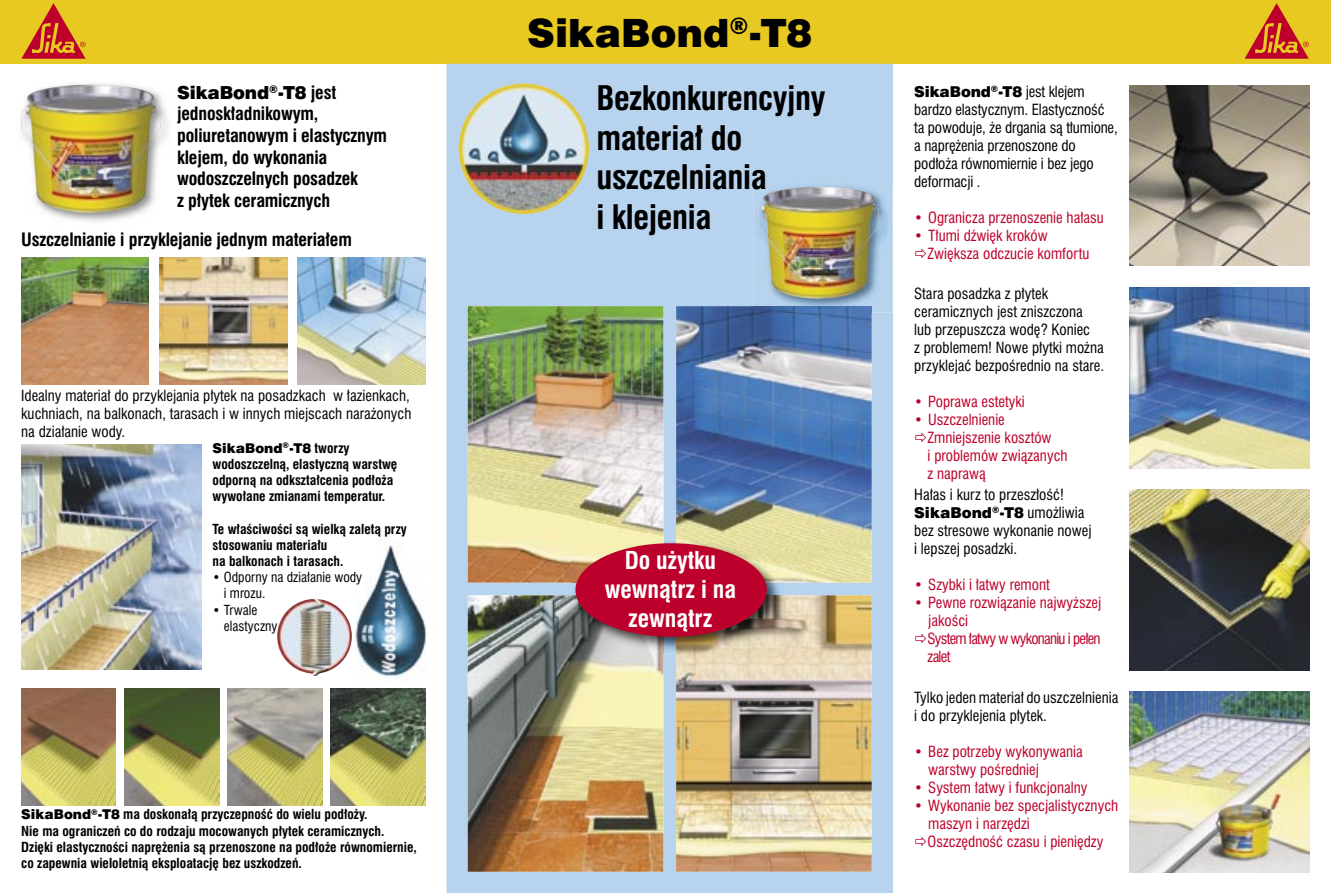
<style>
.page{position:relative;width:1331px;height:893px;background:#fff}
.page>*{position:absolute;margin:0;border:0;box-sizing:border-box;transform-origin:0 0}
.t1{font:900 39px "Swiss 721 PL";color:#000}
.t2{font:700 condensed 33px/39.6px "Swiss 721 PL";letter-spacing:-.01em;color:#000}
.t3{font:700 condensed 24px/28.8px "Swiss 721 PL";color:#fff;text-align:center}
.t4{font:700 condensed 18px/21.6px "Swiss 721 PL";letter-spacing:-.01em;color:#000}
.t5{font:condensed 15px/18px "Swiss 721 PL";color:#000}
.t6{font:condensed 15px/18px "Swiss 721 PL";color:#bd002b}
.t7{font:700 condensed 13.5px/16.2px "Swiss 721 PL";color:#000}
.t8{font:condensed 13.5px/16.2px "Swiss 721 PL";color:#000}
.s1{font-weight:900;font-stretch:normal}
</style>
<div class="page">
<div style="left:0;top:0;width:1331px;height:64px;background:#e7c922"></div>
<svg style="left:21px;top:3px;width:65px;height:56px"></svg>
<svg style="left:1244px;top:3px;width:65px;height:56px"></svg>
<svg style="left:446px;top:64px;width:447px;height:829px;background:#b6d1e9"></svg>
<img style="left:468px;top:306px;width:195px;height:277px">
<img style="left:676px;top:306px;width:196px;height:277px">
<img style="left:468px;top:595px;width:195px;height:277px">
<img style="left:676px;top:595px;width:196px;height:277px">
<img style="left:458px;top:117px;width:66px;height:97px">
<img style="left:1129px;top:691px;width:181px;height:181px">
<img style="left:1129px;top:287px;width:181px;height:181px">
<img style="left:1129px;top:489px;width:181px;height:181px">
<img style="left:21px;top:257px;width:128px;height:128px">
<img style="left:298px;top:257px;width:127px;height:128px">
<img style="left:159px;top:257px;width:128px;height:128px">
<img style="left:22px;top:445px;width:179px;height:225px">
<img style="left:1129px;top:85px;width:181px;height:181px">
<img style="left:355px;top:541px;width:71px;height:141px">
<img style="left:753px;top:182px;width:140px;height:130px">
<img style="left:753px;top:306px;width:119px;height:6px">
<img style="left:768px;top:238px;width:49px;height:61px">
<img style="left:20px;top:83px;width:148px;height:139px">
<img style="left:33px;top:144px;width:56px;height:69px">
<img style="left:21px;top:689px;width:95px;height:116px">
<img style="left:124px;top:689px;width:95px;height:116px">
<img style="left:228px;top:689px;width:94px;height:116px">
<img style="left:331px;top:689px;width:94px;height:116px">
<img style="left:277px;top:605px;width:40px;height:71px">
<img style="left:572px;top:540px;width:212px;height:114px">
<img style="left:572px;top:540px;width:91px;height:43px">
<img style="left:676px;top:540px;width:108px;height:43px">
<img style="left:572px;top:595px;width:91px;height:59px">
<img style="left:676px;top:595px;width:108px;height:59px">
<div style="left:575px;top:543px;width:192px;height:94px;background:#bd002b;border-radius:50%"></div>
<h1 class="t1" style="left:527px;top:9px;width:286px">SikaBond<sup>®</sup>-T8</h1>
<h2 class="t2" style="left:596px;top:78px;width:231px">Bezkonkurencyjny materia∏ do uszczelniania<br>i klejenia</h2>
<p class="t4" style="left:177px;top:81px;width:211px"><span class="s1">SikaBond</span><sup>®</sup><span class="s1">-T8</span> jest jednosk∏adnikowym, poliuretanowym i elastycznym klejem, do wykonania wodoszczelnych posadzek<br>z p∏ytek ceramicznych</p>
<p class="t5" style="left:914px;top:82px;width:205px"><span class="s1">SikaBond</span><sup>®</sup><span class="s1">-T8</span> jest klejem bardzo elastycznym. ElastycznoÊç ta powoduje, ˝e drgania sà t∏umione, a napr´˝enia przenoszone do pod∏o˝a równomiernie i bez jego deformacji .</p>
<p class="t6" style="left:914px;top:208px;width:191px">• Ogranicza przenoszenie ha∏asu</p>
<p class="t6" style="left:928px;top:226px;width:163px;text-indent:-13px">• T∏umi dêwi´k kroków<br>Zwi´ksza odczucie komfortu</p>
<p class="t4" style="left:21px;top:229px;width:332px">Uszczelnianie i przyklejanie jednym materia∏em</p>
<p class="t5" style="left:21px;top:387px;width:392px;text-align:justify">Idealny materia∏ do przyklejania p∏ytek na posadzkach w ∏azienkach, kuchniach, na balkonach, tarasach i w innych miejscach nara˝onych na dzia∏anie wody.</p>
<p class="t7" style="left:213px;top:440px;width:186px"><span class="s1">SikaBond</span><sup>®</sup><span class="s1">-T8</span> tworzy wodoszczelnà, elastycznà warstw´ odpornà na odkszta∏cenia pod∏o˝a wywo∏ane zmianami temperatur.</p>
<p class="t7" style="left:213px;top:521px;width:196px">Te w∏aÊciwoÊci sà wielkà zaletà przy stosowaniu materia∏u<br>na balkonach i tarasach.</p>
<p class="t8" style="left:224px;top:569px;width:140px;text-indent:-11px">• Odporny na dzia∏anie wody i mrozu.</p>
<p class="t8" style="left:224px;top:601px;width:55px;text-indent:-11px">• Trwale elastyczny</p>
<p class="t7" style="left:21px;top:806px;width:397px"><span class="s1">SikaBond</span><sup>®</sup><span class="s1">-T8</span> ma doskona∏à przyczepnoÊç do wielu pod∏o˝y.<br>Nie ma ograniczeƒ co do rodzaju mocowanych p∏ytek ceramicznych.<br>Dzi´ki elastycznoÊci napr´˝enia sà przenoszone na pod∏o˝e równomiernie, co zapewnia wieloletnià eksploatacj´ bez uszkodzeƒ.</p>
<h3 class="t3" style="left:605px;top:546px;width:133px">Do u˝ytku wewnàtrz i na zewnàtrz</h3>
<p class="t5" style="left:914px;top:284px;width:191px">Stara posadzka z p∏ytek ceramicznych jest zniszczona<br>lub przepuszcza wod´? Koniec<br>z problemem! Nowe p∏ytki mo˝na przyklejaç bezpoÊrednio na stare.</p>
<p class="t6" style="left:914px;top:392px;width:112px">• Poprawa estetyki</p>
<p class="t6" style="left:928px;top:410px;width:141px;text-indent:-13px">• Uszczelnienie<br>Zmniejszenie kosztów<br>i problemów zwiàzanych z naprawà</p>
<p class="t5" style="left:914px;top:486px;width:179px">Ha∏as i kurz to przesz∏oÊç!<br><span class="s1">SikaBond</span><sup>®</sup><span class="s1">-T8</span> umo˝liwia bez stresowe wykonanie nowej i lepszej posadzki.</p>
<p class="t6" style="left:914px;top:576px;width:137px">• Szybki i ∏atwy remont</p>
<p class="t6" style="left:928px;top:594px;width:175px;text-indent:-13px">• Pewne rozwiàzanie najwy˝szej jakoÊci<br>System ∏atwy w wykonaniu i pe∏en zalet</p>
<p class="t5" style="left:914px;top:688px;width:206px">Tylko jeden materia∏ do uszczelnienia i do przyklejenia p∏ytek.</p>
<p class="t6" style="left:928px;top:742px;width:156px;text-indent:-14px">• Bez potrzeby wykonywania warstwy poÊredniej</p>
<p class="t6" style="left:914px;top:778px;width:175px">• System ∏atwy i funkcjonalny</p>
<p class="t6" style="left:928px;top:796px;width:192px;text-indent:-13px">• Wykonanie bez specjalistycznych maszyn i narz´dzi<br>Oszcz´dnoÊç czasu i pieni´dzy</p>
</div>
